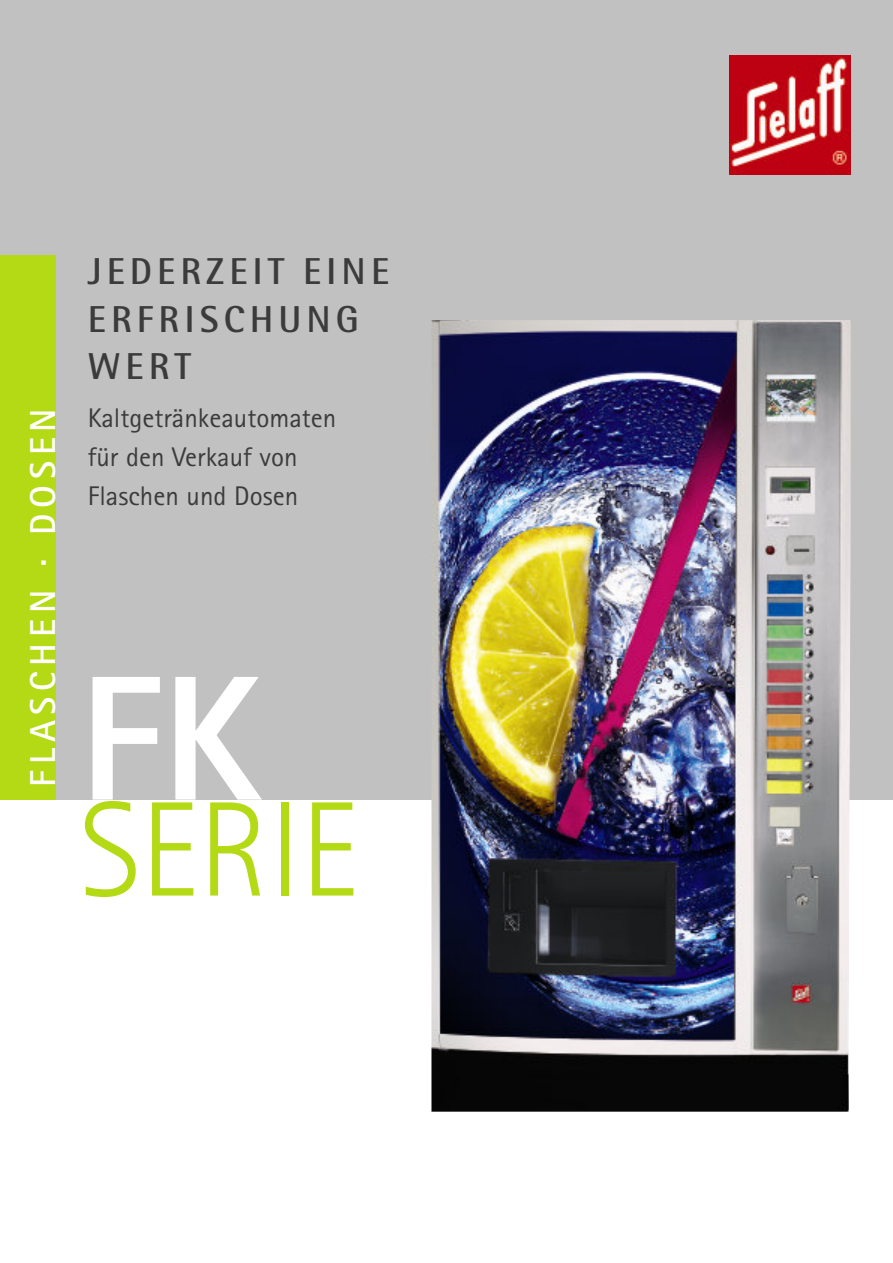
<style>
.page{position:relative;width:893px;height:1263px;background:#fff}
.page>*{position:absolute;margin:0;border:0;box-sizing:border-box;transform-origin:0 0}
.t1{font:800 177.75px "Rotis Sans Serif";color:#fff}
.t2{font:300 135px "Rotis Sans Serif";color:#b4da15}
.t3{font:700 37.5px/47.5px "Rotis Semi Sans";letter-spacing:.135em;color:#3b3b3b}
.t4{font:700 36px "Rotis Sans Serif";letter-spacing:.16em;color:#fff}
.t5{font:27px/39px "Rotis Sans Serif";color:#3b3b3b}
</style>
<div class="page">
<div style="left:0;top:0;width:892px;height:799px;background:#c1c1c1"></div>
<div style="left:0;top:255px;width:55px;height:544px;background:#b4da15"></div>
<img style="left:431px;top:320px;width:419px;height:792px">
<img style="left:729px;top:55px;width:121px;height:120px">
<h3 class="t4" style="left:30px;top:787px;width:380px;rotate:-90deg">FLASCHEN · DOSEN</h3>
<h3 class="t3" style="left:88px;top:247px;width:303px">JEDERZEIT EINE<br>ERFRISCHUNG<br>WERT</h3>
<p class="t5" style="left:88px;top:400px;width:250px">Kaltgetränkeautomaten für den Verkauf von<br>Flaschen und Dosen</p>
<h1 class="t1" style="left:80px;top:664px;width:183px">FK</h1>
<h2 class="t2" style="left:80px;top:770px;width:280px">SERIE</h2>
</div>
